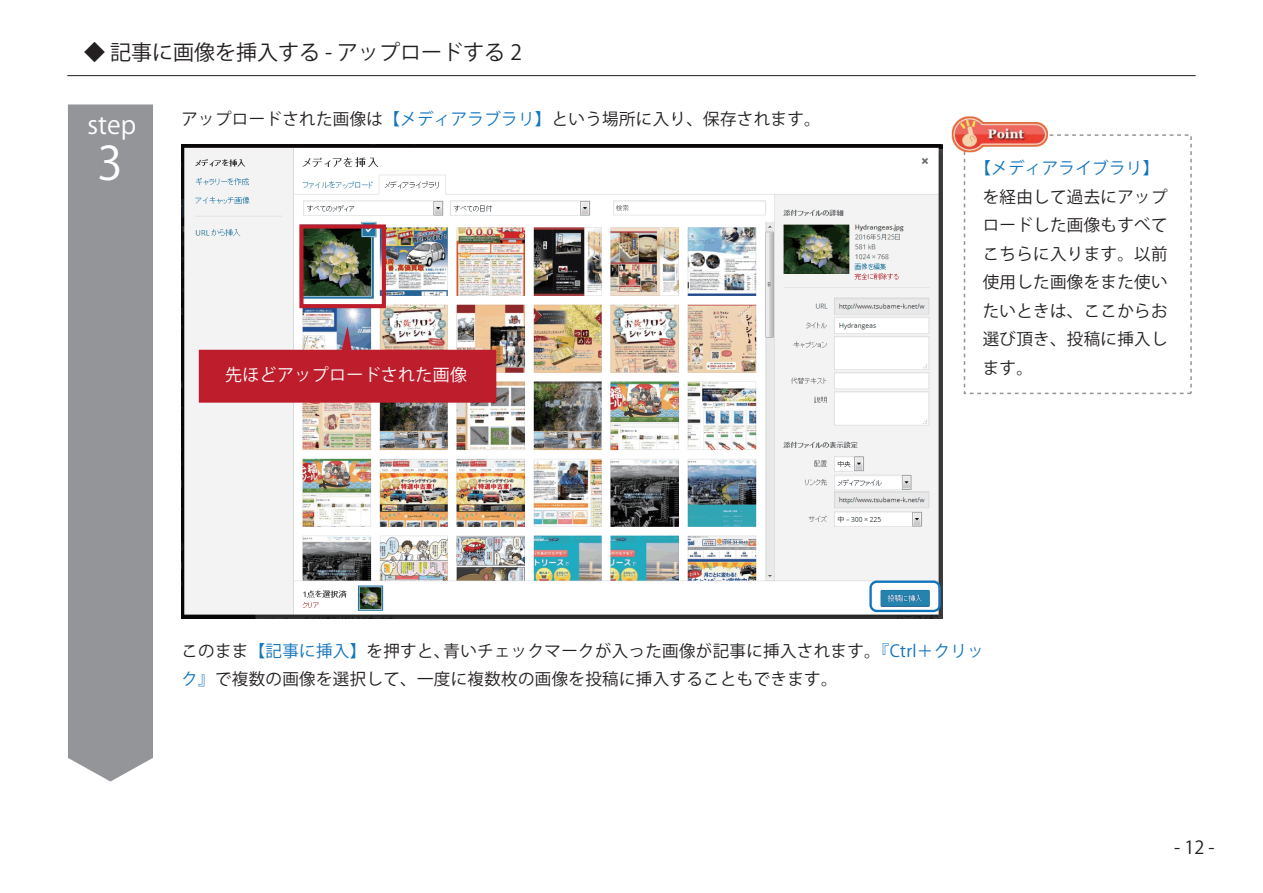
<style>
.page{position:relative;width:1263px;height:893px;background:#fff}
.page>*{position:absolute;margin:0;border:0;box-sizing:border-box;transform-origin:0 0}
.t1{font:45.9px "Koz Go Pro";color:#fff}
.t2{font:25.2px "Koz Go Pro";color:#fff}
.t3{font:21px "Koz Go Pro";color:#231f20}
.t4{font:18px "Koz Go Pro";color:#231f20}
.t5{font:16.95px "Koz Go Pro";letter-spacing:.02em;color:#fff}
.t6{font:16.5px/28.5px "Koz Go Pro";letter-spacing:.02em;color:#231f20}
.t7{font:16.5px "Koz Go Pro";letter-spacing:.02em;color:#1074bc}
.s1{color:#1074bc}
</style>
<div class="page">
<img style="left:182px;top:144px;width:760px;height:474px">
<hr style="left:67px;top:75px;width:1129px;height:1px;background:#231f20">
<div style="left:68px;top:104px;width:85px;height:677px;background:#939598"></div>
<div style="left:299px;top:224px;width:87px;height:84px;border:4px solid #be1d2c"></div>
<div style="left:964px;top:134px;width:228px;height:260px;border:2px dashed #939598"></div>
<svg style="left:199px;top:326px;width:297px;height:77px"></svg>
<div style="left:869px;top:581px;width:72px;height:31px;border:2px solid #1074bc;border-radius:6px"></div>
<img style="left:951px;top:116px;width:98px;height:39px">
<p class="t3" style="left:84px;top:38px;width:439px">◆ 記事に画像を挿入する - アップロードする 2</p>
<h2 class="t2" style="left:88px;top:109px;width:50px">step</h2>
<p class="t6" style="left:181px;top:105px;width:641px">アップロードされた画像は<span class="s1">【メディアラブラリ】</span>という場所に入り、保存されます。</p>
<h1 class="t1" style="left:97px;top:133px;width:27px">3</h1>
<p class="t5" style="left:225px;top:364px;width:243px">先ほどアップロードされた画像</p>
<p class="t7" style="left:974px;top:158px;width:186px">【メディアライブラリ】</p>
<p class="t6" style="left:983px;top:183px;width:186px;text-align:justify">を経由して過去にアップロードした画像もすべてこちらに入ります。以前使用した画像をまた使いたいときは、ここからお選び頂き、投稿に挿入します。</p>
<p class="t6" style="left:181px;top:637px;width:804px">このまま<span class="s1">【記事に挿入】</span>を押すと、青いチェックマークが入った画像が記事に挿入されます。<span class="s1">『Ctrl＋クリック』</span>で複数の画像を選択して、一度に複数枚の画像を投稿に挿入することもできます。</p>
<p class="t4" style="left:1174px;top:836px;width:42px">- 12 -</p>
</div>
